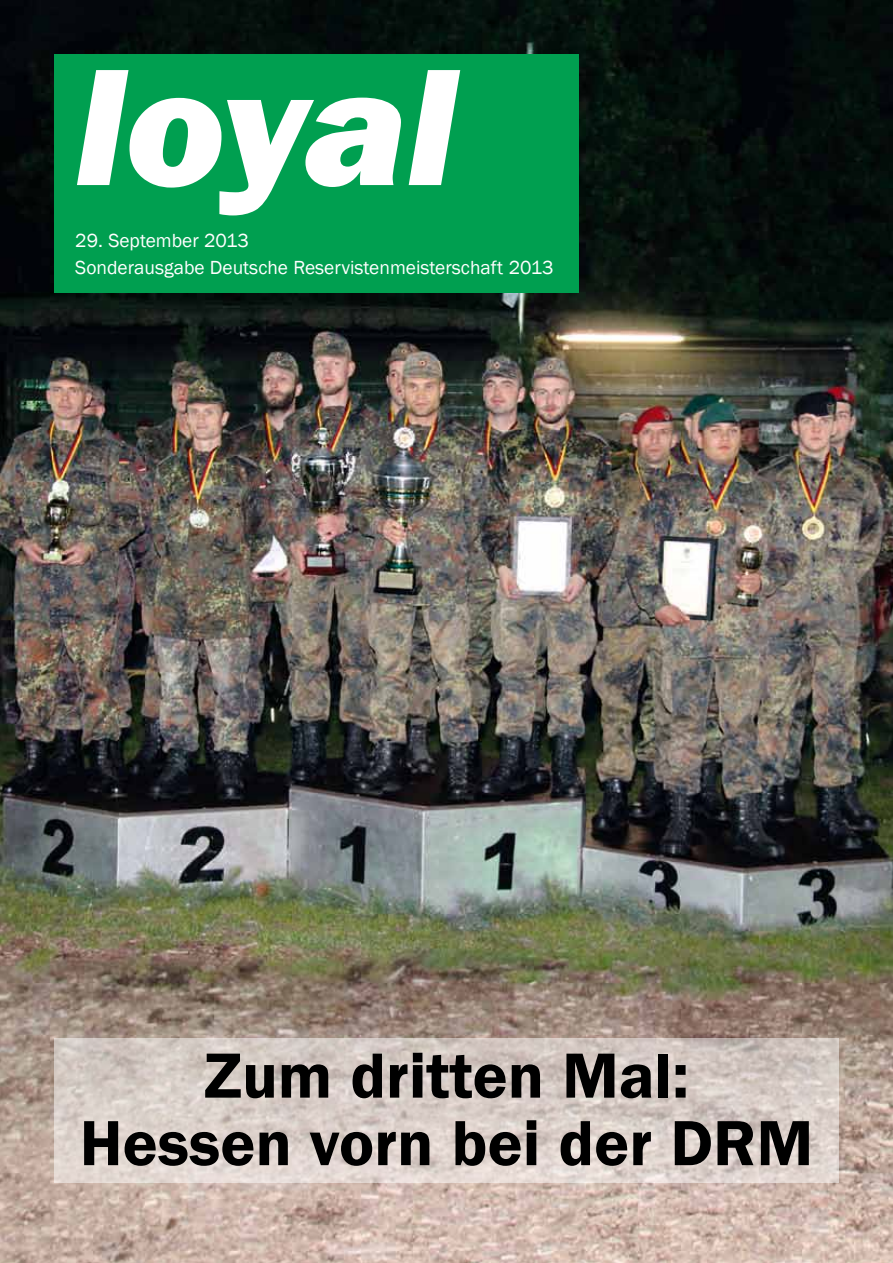
<style>
.page{position:relative;width:893px;height:1263px;background:#fff}
.page>*{position:absolute;margin:0;border:0;box-sizing:border-box;transform-origin:0 0}
.t1{font:italic 800 172.5px "Franklin Gothic";letter-spacing:-.005em;color:#fff}
.t2{font:600 66px/67.5px "Franklin Gothic";color:#000;text-align:center}
.t3{font:19.5px/27px "Franklin Gothic";color:#fff}
</style>
<div class="page">
<img style="left:0;top:0;width:893px;height:1263px">
<div style="left:54px;top:54px;width:524px;height:238px;background:#009f50"></div>
<svg style="left:54px;top:1038px;width:785px;height:144px;background:#d8cdc8"></svg>
<h1 class="t1" style="left:75px;top:14px;width:383px">loyal</h1>
<p class="t3" style="left:75px;top:227px;width:480px">29. September 2013<br>Sonderausgabe Deutsche Reservistenmeisterschaft 2013</p>
<h2 class="t2" style="left:80px;top:1043px;width:735px">Zum dritten Mal:<br>Hessen vorn bei der DRM</h2>
</div>
